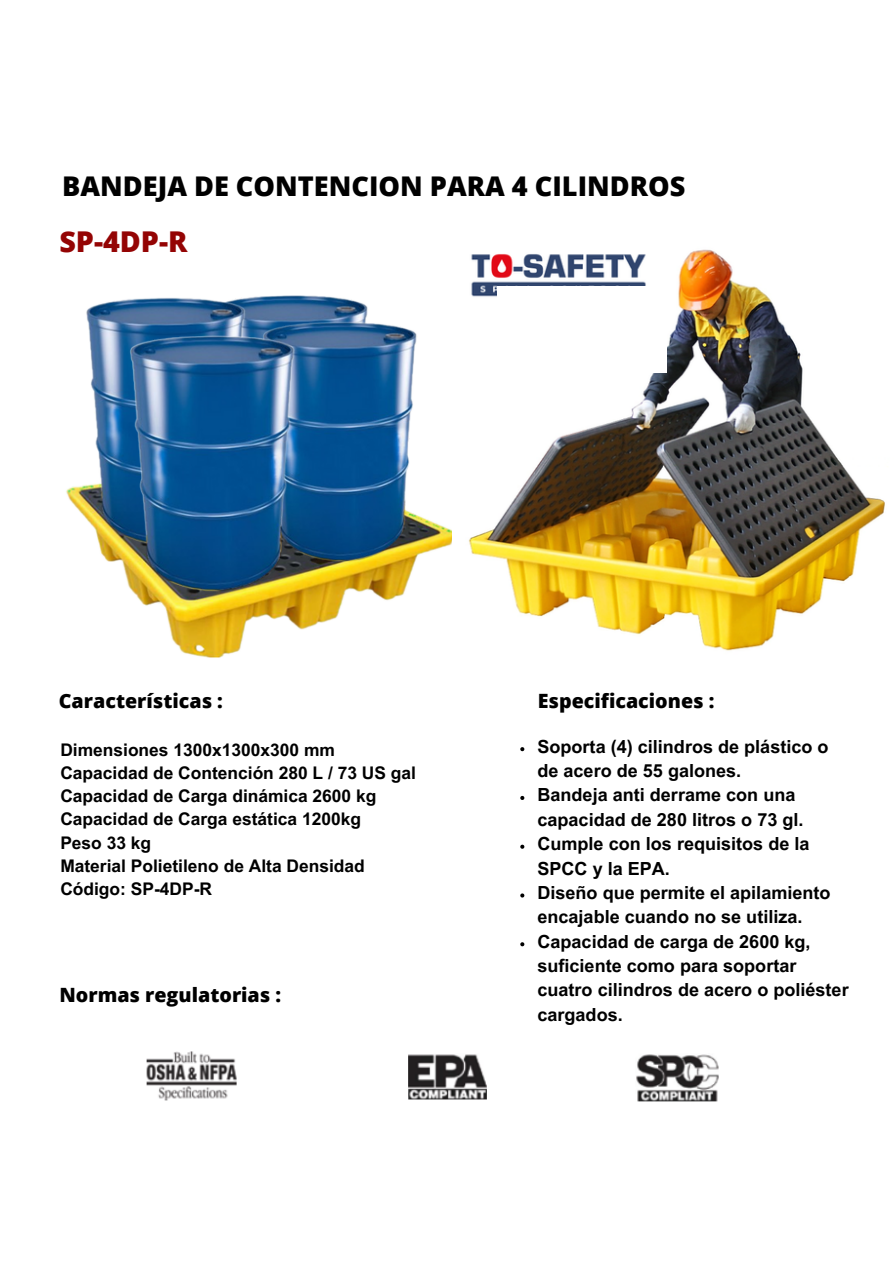
<style>
.page{position:relative;width:894px;height:1264px;background:#fff}
.page>*{position:absolute;margin:0;border:0;box-sizing:border-box;transform-origin:0 0}
.t1{font:800 28.65px "Open Sans";color:#940404}
.t2{font:800 27.15px "Open Sans";color:#000}
.t3{font:800 19.65px "Open Sans";color:#000}
.t4{font:700 18px/24.5px "Arial MT Pro";color:#000}
.t5{font:700 17.4px/23.1px "Arial MT Pro";color:#000}
</style>
<div class="page">
<img style="left:471px;top:249px;width:414px;height:402px">
<div style="left:497px;top:286px;width:170px;height:86px;background:#fff"></div>
<svg style="left:520px;top:747px;width:4px;height:4px"></svg>
<svg style="left:520px;top:796px;width:4px;height:4px"></svg>
<svg style="left:520px;top:844px;width:4px;height:4px"></svg>
<svg style="left:520px;top:893px;width:4px;height:4px"></svg>
<svg style="left:520px;top:942px;width:4px;height:4px"></svg>
<img style="left:408px;top:1054px;width:79px;height:46px">
<img style="left:146px;top:1051px;width:91px;height:50px">
<img style="left:636px;top:1054px;width:83px;height:48px">
<img style="left:471px;top:264px;width:15px;height:40px">
<img style="left:420px;top:304px;width:115px;height:347px">
<img style="left:66px;top:295px;width:354px;height:363px">
<h2 class="t2" style="left:62px;top:167px;width:624px">BANDEJA DE CONTENCION PARA 4 CILINDROS</h2>
<p class="t1" style="left:59px;top:221px;width:130px">SP-4DP-R</p>
<p class="t3" style="left:59px;top:686px;width:166px">Características :</p>
<p class="t3" style="left:537px;top:686px;width:178px">Especificaciones :</p>
<p class="t5" style="left:60px;top:740px;width:276px">Dimensiones 1300x1300x300 mm</p>
<p class="t5" style="left:60px;top:763px;width:357px">Capacidad de Contención 280 L / 73 US gal<br>Capacidad de Carga dinámica 2600 kg<br>Capacidad de Carga estática 1200kg</p>
<p class="t5" style="left:60px;top:833px;width:92px">Peso 33 kg</p>
<p class="t5" style="left:60px;top:856px;width:306px">Material Polietileno de Alta Densidad</p>
<p class="t5" style="left:60px;top:879px;width:153px">Código: SP-4DP-R</p>
<p class="t3" style="left:59px;top:980px;width:223px">Normas regulatorias :</p>
<p class="t4" style="left:537px;top:736px;width:292px">Soporta (4) cilindros de plástico o de acero de 55 galones.</p>
<p class="t4" style="left:537px;top:785px;width:267px">Bandeja anti derrame con una capacidad de 280 litros o 73 gl.</p>
<p class="t4" style="left:537px;top:833px;width:273px">Cumple con los requisitos de la<br>SPCC y la EPA.</p>
<p class="t4" style="left:537px;top:882px;width:294px">Diseño que permite el apilamiento encajable cuando no se utiliza.</p>
<p class="t4" style="left:537px;top:931px;width:312px">Capacidad de carga de 2600 kg, suficiente como para soportar cuatro cilindros de acero o poliéster cargados.</p>
</div>
